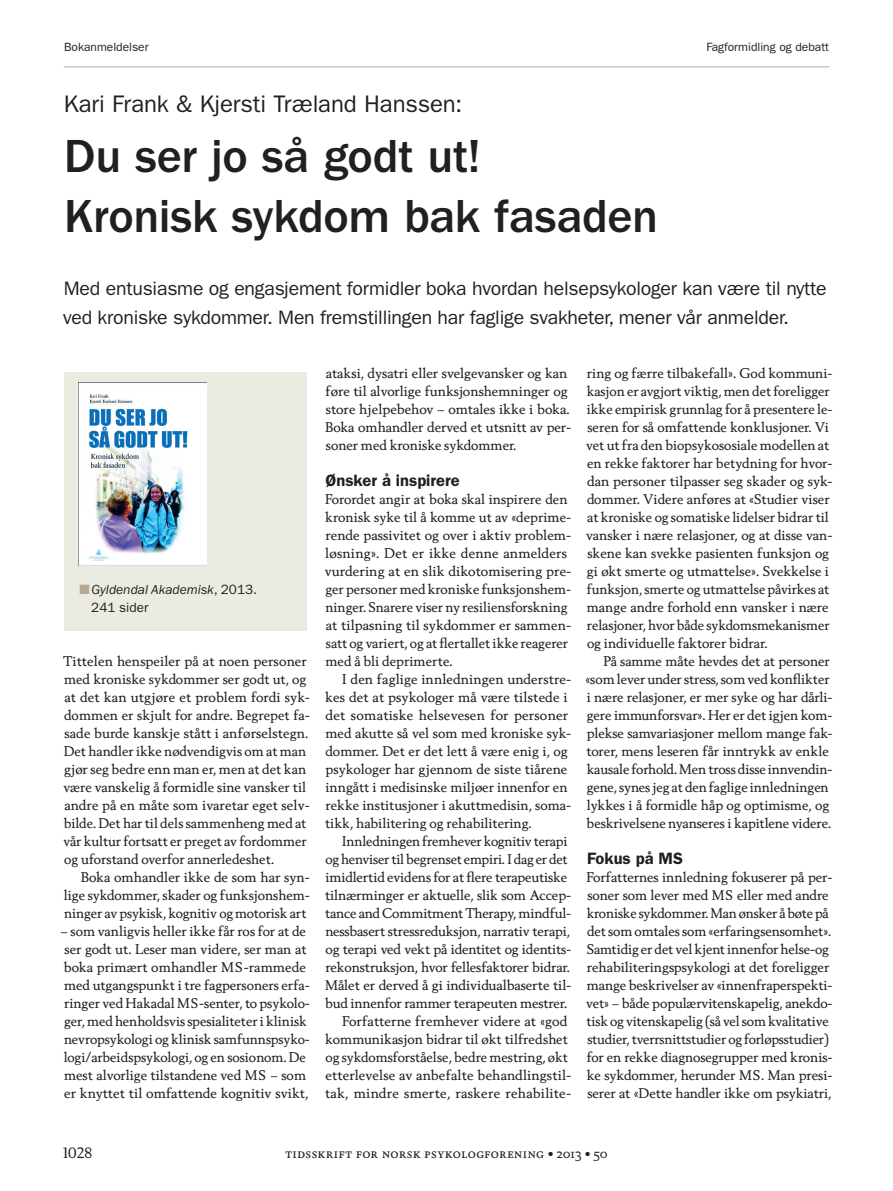
<style>
.page{position:relative;width:893px;height:1191px;background:#fff}
.page>*{position:absolute;margin:0;border:0;box-sizing:border-box;transform-origin:0 0}
.t1{font:500 48px/60px "ITC Franklin Gothic Std";letter-spacing:-.01em;color:#231f20}
.t2{font:24px "ITC Franklin Gothic Std";letter-spacing:-.005em;color:#231f20}
.t3{font:19.5px/28.5px "ITC Franklin Gothic Std";letter-spacing:-.01em;color:#231f20}
.t4{font:600 16.5px "ITC Franklin Gothic Std";color:#231f20}
.t5{font:15px "Berling Nova Text Pro";color:#231f20}
.t6{font:13.5px/18px "Berling Nova Text Pro";letter-spacing:-.005em;color:#231f20}
.t7{font:13.5px "Berling Nova Text Pro";letter-spacing:.035em;color:#231f20}
.t8{font:13.5px "Berling Nova Text Pro";letter-spacing:.015em;color:#231f20}
.t9{font:italic 13.5px/18px "ITC Franklin Gothic Std";color:#231f20}
.t10{font:12px "ITC Franklin Gothic Std";color:#231f20}
.s1{color:#b6a897}
.s2{font-style:normal}
.s3{font-size:9px}
</style>
<div class="page">
<hr style="left:64px;top:66px;width:765px;height:1px;background:#b6a897">
<div style="left:64px;top:372px;width:242px;height:258px;background:#ebebe2"></div>
<img style="left:79px;top:382px;width:127px;height:184px">
<p class="t10" style="left:64px;top:40px;width:86px">Bokanmeldelser</p>
<p class="t10" style="left:706px;top:40px;width:124px">Fagformidling og debatt</p>
<h2 class="t2" style="left:64px;top:90px;width:400px">Kari Frank &amp; Kjersti Træland Hanssen:</h2>
<h1 class="t1" style="left:64px;top:127px;width:595px">Du ser jo så godt ut!<br>Kronisk sykdom bak fasaden</h1>
<h3 class="t3" style="left:63px;top:274px;width:765px">Med entusiasme og engasjement formidler boka hvordan helsepsykologer kan være til nytte ved kroniske sykdommer. Men fremstillingen har faglige svakheter, mener vår anmelder.</h3>
<p class="t9" style="left:91px;top:581px;width:168px;text-indent:-12px"><span class="s1">■</span>Gyldendal Akademisk<span class="s2">, 2013.<br>241 sider</span></p>
<p class="t6" style="left:63px;top:652px;width:248px">Tittelen henspeiler på at noen personer med kroniske sykdommer ser godt ut, og at det kan utgjøre et problem fordi syk&shy;dommen er skjult for andre. Begrepet fa&shy;sade burde kanskje stått i anførselstegn.<br>Det handler ikke nødvendigvis om at man gjør seg bedre enn man er, men at det kan være vanskelig å formidle sine vansker til andre på en måte som ivaretar eget selv&shy;bilde. Det har til dels sammenheng med at vår kultur fortsatt er preget av fordommer og uforstand overfor annerledeshet.</p>
<p class="t6" style="left:64px;top:868px;width:247px;text-align:justify;text-indent:17px">Boka omhandler ikke de som har syn&shy;lige sykdommer, skader og funksjonshem&shy;ninger av psykisk, kognitiv og motorisk art</p>
<p class="t6" style="left:60px;top:922px;width:251px">– som vanligvis heller ikke får ros for at de ser godt ut. Leser man videre, ser man at boka primært omhandler MS-rammede med utgangspunkt i tre fagpersoners erfa&shy;ringer ved Hakadal MS-senter, to psykolo&shy;ger, med henholdsvis spesialiteter i klinisk nevropsykologi og klinisk samfunnspsyko&shy;logi/arbeidspsykologi, og en sosionom. De mest alvorlige tilstandene ved MS – som er knyttet til omfattende kognitiv svikt,</p>
<p class="t6" style="left:325px;top:364px;width:248px">ataksi, dysatri eller svelgevansker og kan føre til alvorlige funksjonshemninger og store hjelpebehov – omtales ikke i boka.<br>Boka omhandler derved et utsnitt av per&shy;soner med kroniske sykdommer.</p>
<p class="t4" style="left:326px;top:471px;width:135px">Ønsker å inspirere</p>
<p class="t6" style="left:325px;top:490px;width:248px">Forordet angir at boka skal inspirere den kronisk syke til å komme ut av «deprime&shy;rende passivitet og over i aktiv problem&shy;løsning». Det er ikke denne anmelders vurdering at en slik dikotomisering pre&shy;ger personer med kroniske funksjonshem&shy;ninger. Snarere viser ny resiliensforskning at tilpasning til sykdommer er sammen&shy;satt og variert, og at flertallet ikke reagerer med å bli deprimerte.</p>
<p class="t6" style="left:325px;top:670px;width:248px;text-indent:17px">I den faglige innledningen understre&shy;kes det at psykologer må være tilstede i det somatiske helsevesen for personer med akutte så vel som med kroniske syk&shy;dommer. Det er det lett å være enig i, og psykologer har gjennom de siste tiårene inngått i medisinske miljøer innenfor en rekke institusjoner i akuttmedisin, soma&shy;tikk, habilitering og rehabilitering.</p>
<p class="t6" style="left:342px;top:832px;width:227px">Innledningen fremhever kognitiv terapi</p>
<p class="t6" style="left:326px;top:850px;width:244px">og henviser til begrenset empiri. I dag er det</p>
<p class="t6" style="left:325px;top:868px;width:243px">imidlertid evidens for at flere terapeutiske</p>
<p class="t6" style="left:325px;top:886px;width:248px">tilnærminger er aktuelle, slik som Accep-</p>
<p class="t6" style="left:325px;top:904px;width:248px">tance and Commitment Therapy, mindful-</p>
<p class="t6" style="left:325px;top:922px;width:246px">nessbasert stressreduksjon, narrativ terapi,</p>
<p class="t6" style="left:326px;top:940px;width:247px">og terapi ved vekt på identitet og identits-</p>
<p class="t6" style="left:325px;top:958px;width:246px">rekonstruksjon, hvor fellesfaktorer bidrar.</p>
<p class="t6" style="left:325px;top:976px;width:248px">Målet er derved å gi individualbaserte til-</p>
<p class="t6" style="left:325px;top:994px;width:243px">bud innenfor rammer terapeuten mestrer.</p>
<p class="t6" style="left:342px;top:1012px;width:227px">Forfatterne fremhever videre at «god</p>
<p class="t6" style="left:325px;top:1030px;width:244px">kommunikasjon bidrar til økt tilfredshet</p>
<p class="t6" style="left:326px;top:1048px;width:244px">og sykdomsforståelse, bedre mestring, økt</p>
<p class="t6" style="left:326px;top:1066px;width:247px">etterlevelse av anbefalte behandlingstil-</p>
<p class="t8" style="left:325px;top:1084px;width:248px">tak, mindre smerte, raskere rehabilite-</p>
<p class="t6" style="left:586px;top:364px;width:248px">ring og færre tilbakefall». God kommuni&shy;kasjon er avgjort viktig, men det foreligger ikke empirisk grunnlag for å presentere le&shy;seren for så omfattende konklusjoner. Vi vet ut fra den biopsykososiale modellen at en rekke faktorer har betydning for hvor&shy;dan personer tilpasser seg skader og syk&shy;dommer. Videre anføres at «Studier viser at kroniske og somatiske lidelser bidrar til vansker i nære relasjoner, og at disse van&shy;skene kan svekke pasienten funksjon og gi økt smerte og utmattelse». Svekkelse i funksjon, smerte og utmattelse påvirkes at mange andre forhold enn vansker i nære relasjoner, hvor både sykdomsmekanismer og individuelle faktorer bidrar.</p>
<p class="t6" style="left:585px;top:652px;width:249px;text-indent:18px">På samme måte hevdes det at personer «som lever under stress, som ved konflikter i nære relasjoner, er mer syke og har dårli&shy;gere immunforsvar». Her er det igjen kom&shy;plekse samvariasjoner mellom mange fak&shy;torer, mens leseren får inntrykk av enkle kausale forhold. Men tross disse innvendin&shy;gene, synes jeg at den faglige innledningen lykkes i å formidle håp og optimisme, og beskrivelsene nyanseres i kapitlene videre.</p>
<p class="t4" style="left:587px;top:849px;width:98px">Fokus på MS</p>
<p class="t6" style="left:586px;top:868px;width:248px">Forfatternes innledning fokuserer på per&shy;soner som lever med MS eller med andre kroniske sykdommer. Man ønsker å bøte på det som omtales som «erfaringsensomhet».<br>Samtidig er det vel kjent innenfor helse-og rehabiliteringspsykologi at det foreligger mange beskrivelser av «innenfraperspekti&shy;vet» – både populærvitenskapelig, anekdo&shy;tisk og vitenskapelig (så vel som kvalitative studier, tverrsnittstudier og forløpsstudier) for en rekke diagnosegrupper med kronis&shy;ke sykdommer, herunder MS. Man presi&shy;serer at «Dette handler ikke om psykiatri,</p>
<p class="t5" style="left:63px;top:1142px;width:31px">1028</p>
<p class="t7" style="left:285px;top:1144px;width:323px">tidsskrift for norsk psykologforening <span class="s3">•</span> 2013 <span class="s3">•</span> 50</p>
</div>
